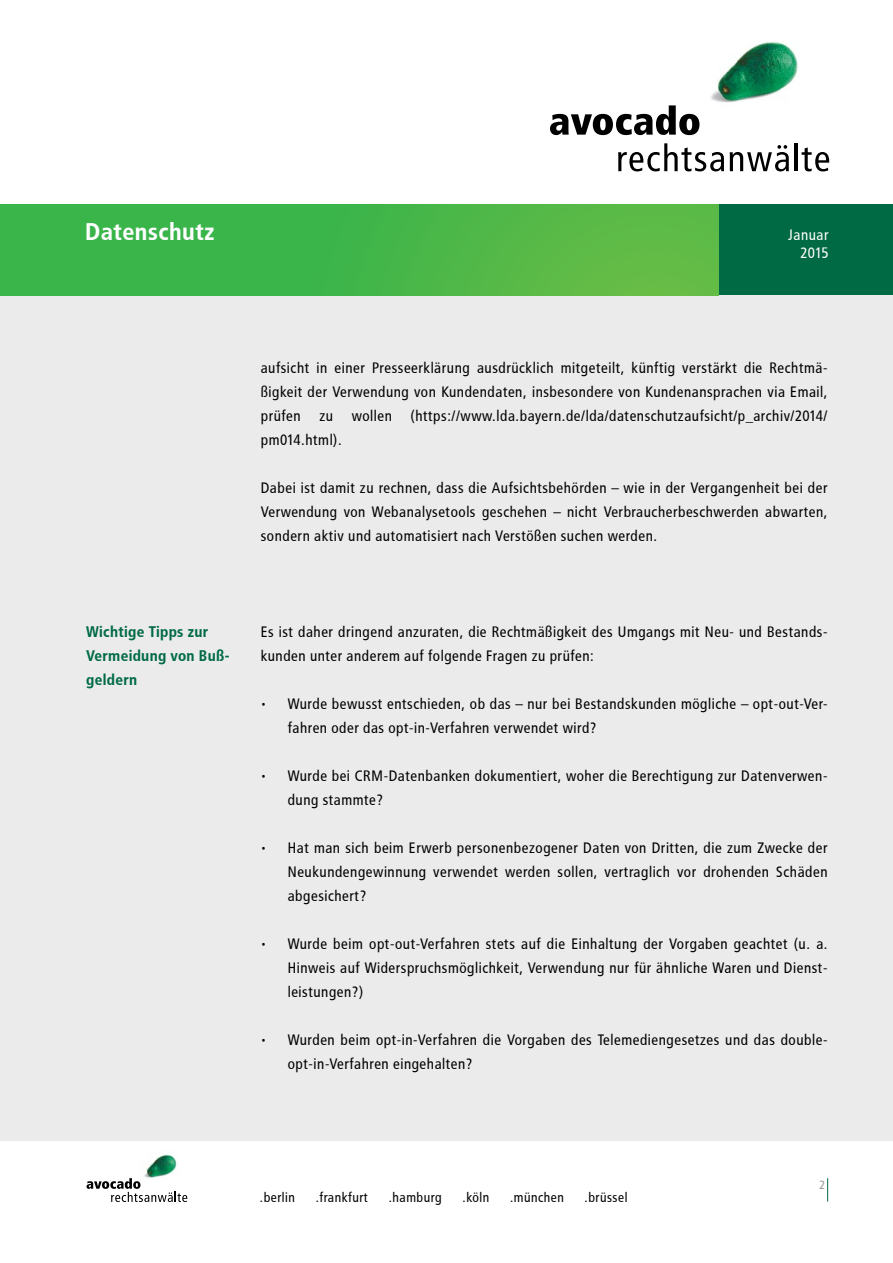
<style>
.page{position:relative;width:893px;height:1263px;background:#fff}
.page>*{position:absolute;margin:0;border:0;box-sizing:border-box;transform-origin:0 0}
.t1{font:700 24px "Avocado";color:#fff}
.t2{font:700 15.3px/24px "Avocado";color:#006a45}
.t3{font:15px/24px "Avocado";color:#000;text-align:justify}
.t4{font:15px/18px "Avocado";color:#fff;text-align:right}
.t5{font:13.5px "Avocado";color:#000}
.t6{font:12px "Avocado";color:#97999c}
</style>
<div class="page">
<img style="left:711px;top:42px;width:87px;height:61px">
<svg style="left:550px;top:105px;width:149px;height:30px"></svg>
<svg style="left:618px;top:143px;width:106px;height:28px"></svg>
<svg style="left:730px;top:145px;width:59px;height:26px"></svg>
<hr style="left:795px;top:143px;width:3px;height:28px;background:#000">
<svg style="left:802px;top:147px;width:27px;height:24px"></svg>
<div style="left:719px;top:204px;width:174px;height:92px;background:#006a45"></div>
<svg style="left:827px;top:1178px;width:1px;height:23px"></svg>
<div style="left:0;top:296px;width:893px;height:845px;background:#ebebec"></div>
<img style="left:144px;top:1154px;width:33px;height:24px">
<svg style="left:87px;top:1178px;width:100px;height:24px"></svg>
<div style="left:0;top:204px;width:719px;height:92px;background:linear-gradient(to right,#2eb34b,#61bb46)"></div>
<h1 class="t1" style="left:85px;top:218px;width:131px">Datenschutz</h1>
<p class="t4" style="left:788px;top:226px;width:42px">Januar<br>2015</p>
<p class="t3" style="left:261px;top:355px;width:569px">aufsicht in einer Presseerklärung ausdrücklich mitgeteilt, künftig verstärkt die Rechtmä&shy;ßigkeit der Verwendung von Kundendaten, insbesondere von Kundenansprachen via Email, prüfen zu wollen (https://www.lda.bayern.de/lda/datenschutzaufsicht/p_archiv/2014/ pm014.html).</p>
<p class="t3" style="left:261px;top:475px;width:569px">Dabei ist damit zu rechnen, dass die Aufsichtsbehörden – wie in der Vergangenheit bei der Verwendung von Webanalysetools geschehen – nicht Verbraucherbeschwerden abwarten, sondern aktiv und automatisiert nach Verstößen suchen werden.</p>
<p class="t2" style="left:86px;top:619px;width:145px">Wichtige Tipps zur<br>Vermeidung von Buß&shy;geldern</p>
<p class="t3" style="left:261px;top:619px;width:569px">Es ist daher dringend anzuraten, die Rechtmäßigkeit des Umgangs mit Neu- und Bestands&shy;kunden unter anderem auf folgende Fragen zu prüfen:</p>
<p class="t3" style="left:288px;top:691px;width:542px;text-indent:-27px">• Wurde bewusst entschieden, ob das – nur bei Bestandskunden mögliche – opt-out-Ver&shy;fahren oder das opt-in-Verfahren verwendet wird?</p>
<p class="t3" style="left:288px;top:763px;width:542px;text-indent:-27px">• Wurde bei CRM-Datenbanken dokumentiert, woher die Berechtigung zur Datenverwen&shy;dung stammte?</p>
<p class="t3" style="left:288px;top:835px;width:542px;text-indent:-27px">• Hat man sich beim Erwerb personenbezogener Daten von Dritten, die zum Zwecke der Neukundengewinnung verwendet werden sollen, vertraglich vor drohenden Schäden abgesichert?</p>
<p class="t3" style="left:288px;top:931px;width:542px;text-indent:-27px">• Wurde beim opt-out-Verfahren stets auf die Einhaltung der Vorgaben geachtet (u. a.<br>Hinweis auf Widerspruchsmöglichkeit, Verwendung nur für ähnliche Waren und Dienst&shy;leistungen?)</p>
<p class="t3" style="left:288px;top:1027px;width:542px;text-indent:-27px">• Wurden beim opt-in-Verfahren die Vorgaben des Telemediengesetzes und das double&shy;opt-in-Verfahren eingehalten?</p>
<p class="t5" style="left:260px;top:1189px;width:37px">.berlin</p>
<p class="t5" style="left:316px;top:1189px;width:54px">.frankfurt</p>
<p class="t5" style="left:389px;top:1189px;width:55px">.hamburg</p>
<p class="t5" style="left:463px;top:1189px;width:29px">.köln</p>
<p class="t5" style="left:510px;top:1189px;width:56px">.münchen</p>
<p class="t5" style="left:585px;top:1189px;width:45px">.brüssel</p>
<p class="t6" style="left:819px;top:1178px;width:8px">2</p>
</div>
